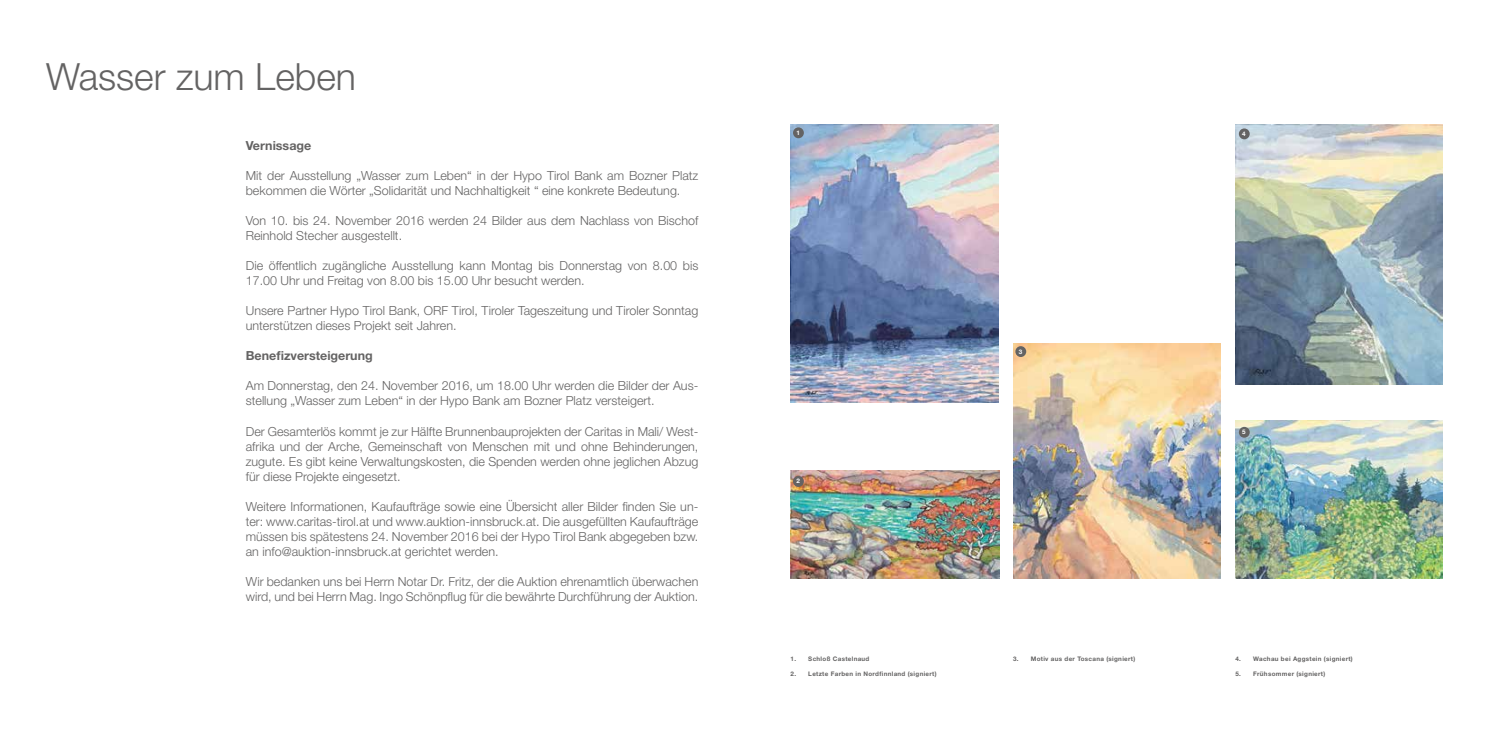
<style>
.page{position:relative;width:1489px;height:745px;background:#fff}
.page>*{position:absolute;margin:0;border:0;box-sizing:border-box;transform-origin:0 0}
.t1{font:300 37.5px "Helvetica Neue LT Std";color:#646363}
.t2{font:300 12.5px/15px "Helvetica Neue LT Std";color:#646363}
.t3{font:700 12.5px "Helvetica Neue LT Std";color:#646363}
.t4{font:700 6.25px "Helvetica Neue LT Std";letter-spacing:.05em;color:#646363}
.t5{font:700 6.25px "Helvetica Neue LT Std";color:#fff}
</style>
<div class="page">
<img style="left:790px;top:125px;width:207px;height:277px">
<img style="left:790px;top:470px;width:209px;height:107px">
<img style="left:1013px;top:343px;width:207px;height:235px">
<img style="left:1235px;top:124px;width:207px;height:260px">
<img style="left:1235px;top:420px;width:207px;height:158px">
<div style="left:793px;top:127px;width:10px;height:11px;background:#646363;border-radius:50%"></div>
<div style="left:793px;top:475px;width:10px;height:11px;background:#646363;border-radius:50%"></div>
<div style="left:1015px;top:346px;width:11px;height:11px;background:#646363;border-radius:50%"></div>
<div style="left:1238px;top:128px;width:11px;height:11px;background:#646363;border-radius:50%"></div>
<div style="left:1238px;top:426px;width:11px;height:11px;background:#646363;border-radius:50%"></div>
<h1 class="t1" style="left:46px;top:54px;width:311px">Wasser zum Leben</h1>
<p class="t3" style="left:246px;top:138px;width:67px">Vernissage</p>
<p class="t2" style="left:246px;top:168px;width:454px">Mit der Ausstellung „Wasser zum Leben“ in der Hypo Tirol Bank am Bozner Platz bekommen die Wörter „Solidarität und Nachhaltigkeit “ eine konkrete Bedeutung.</p>
<p class="t2" style="left:246px;top:213px;width:454px">Von 10. bis 24. November 2016 werden 24 Bilder aus dem Nachlass von Bischof<br>Reinhold Stecher ausgestellt.</p>
<p class="t2" style="left:246px;top:258px;width:454px">Die öffentlich zugängliche Ausstellung kann Montag bis Donnerstag von 8.00 bis<br>17.00 Uhr und Freitag von 8.00 bis 15.00 Uhr besucht werden.</p>
<p class="t2" style="left:246px;top:303px;width:454px">Unsere Partner Hypo Tirol Bank, ORF Tirol, Tiroler Tageszeitung und Tiroler Sonntag unterstützen dieses Projekt seit Jahren.</p>
<p class="t3" style="left:246px;top:348px;width:128px">Benefizversteigerung</p>
<p class="t2" style="left:246px;top:378px;width:454px">Am Donnerstag, den 24. November 2016, um 18.00 Uhr werden die Bilder der Aus&shy;stellung „Wasser zum Leben“ in der Hypo Bank am Bozner Platz versteigert.</p>
<p class="t2" style="left:246px;top:423px;width:454px;text-align:justify">Der Gesamterlös kommt je zur Hälfte Brunnenbauprojekten der Caritas in Mali/ West&shy;afrika und der Arche, Gemeinschaft von Menschen mit und ohne Behinderungen, zugute. Es gibt keine Verwaltungskosten, die Spenden werden ohne jeglichen Abzug für diese Projekte eingesetzt.</p>
<p class="t2" style="left:246px;top:498px;width:454px;text-align:justify">Weitere Informationen, Kaufaufträge sowie eine Übersicht aller Bilder finden Sie un&shy;ter: www.caritas-tirol.at und www.auktion-innsbruck.at. Die ausgefüllten Kaufaufträge müssen bis spätestens 24. November 2016 bei der Hypo Tirol Bank abgegeben bzw. an info@auktion-innsbruck.at gerichtet werden.</p>
<p class="t2" style="left:246px;top:573px;width:454px">Wir bedanken uns bei Herrn Notar Dr. Fritz, der die Auktion ehrenamtlich überwachen wird, und bei Herrn Mag. Ingo Schönpflug für die bewährte Durchführung der Auktion.</p>
<p class="t5" style="left:796px;top:129px;width:5px">1</p>
<p class="t5" style="left:1242px;top:130px;width:5px">4</p>
<p class="t5" style="left:796px;top:477px;width:5px">2</p>
<p class="t4" style="left:790px;top:654px;width:80px">1. Schloß Castelnaud</p>
<p class="t4" style="left:790px;top:669px;width:147px">2. Letzte Farben in Nordfinnland (signiert)</p>
<p class="t5" style="left:1018px;top:347px;width:5px">3</p>
<p class="t5" style="left:1242px;top:428px;width:5px">5</p>
<p class="t4" style="left:1012px;top:654px;width:124px">3. Motiv aus der Toscana (signiert)</p>
<p class="t4" style="left:1235px;top:654px;width:119px">4. Wachau bei Aggstein (signiert)</p>
<p class="t4" style="left:1235px;top:669px;width:91px">5. Frühsommer (signiert)</p>
</div>
